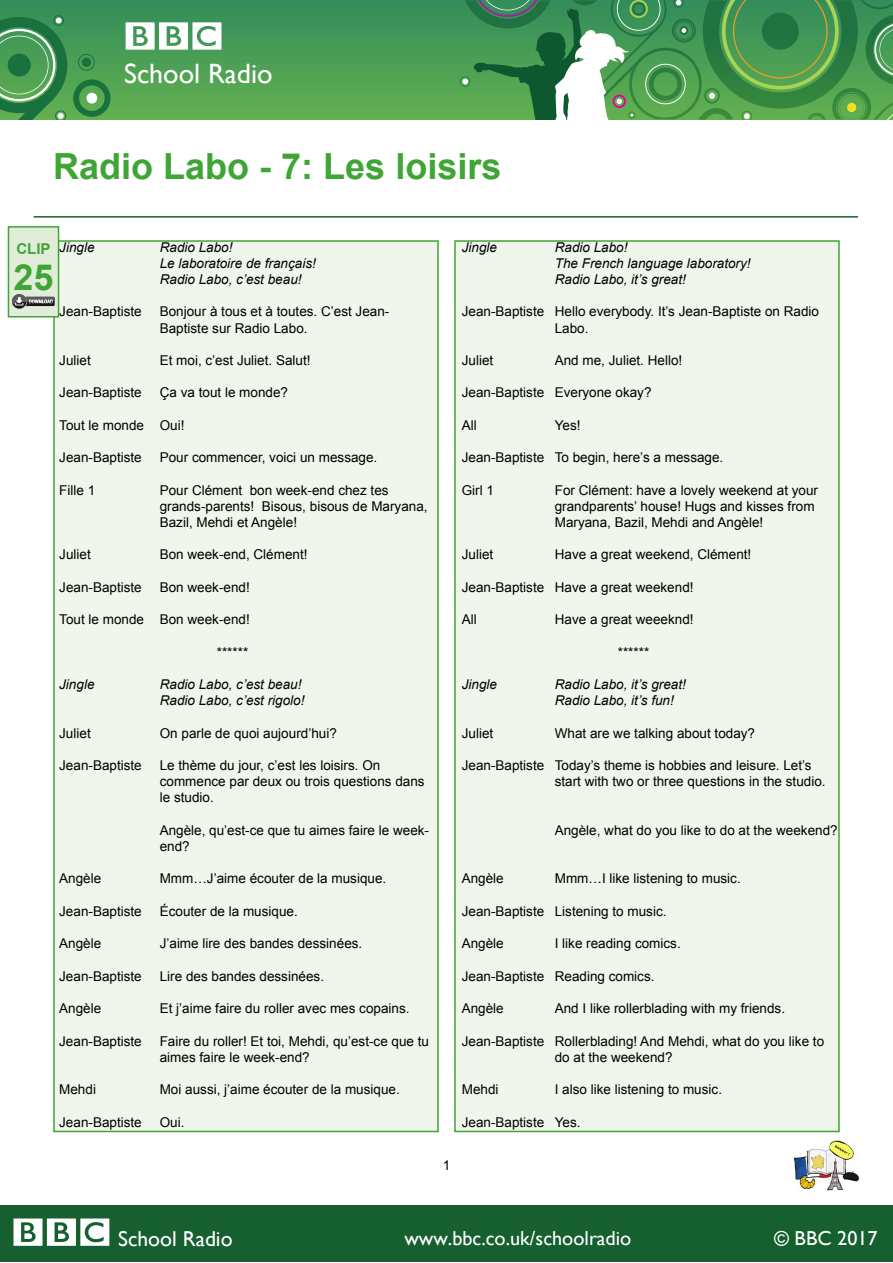
<style>
.page{position:relative;width:893px;height:1263px;background:#fff}
.page>*{position:absolute;margin:0;border:0;box-sizing:border-box;transform-origin:0 0}
.t1{font:700 36px "Arial";color:#3fa535}
.t2{font:27.9px "Gill Sans";color:#fff}
.t3{font:21.6px "Gill Sans";color:#fff}
.t4{font:20.1px "Gill Sans";color:#fff}
.t5{font:700 15px "Arial";color:#3fa535}
.t6{font:13.5px/16.2px "Arial";color:#000}
.t7{font:italic 13.5px/16.2px "Arial";color:#000}
</style>
<div class="page">
<div style="left:0;top:1205px;width:893px;height:57px;background:#165f2f"></div>
<svg style="left:14px;top:1218px;width:95px;height:28px"></svg>
<div style="left:0;top:0;width:893px;height:119px;background:linear-gradient(to bottom,#338c5b,#63b050)"></div>
<svg style="left:460px;top:0;width:433px;height:120px;background:#519a5b"></svg>
<svg style="left:0;top:12px;width:111px;height:107px;background:#479857"></svg>
<svg style="left:126px;top:22px;width:95px;height:28px"></svg>
<img style="left:793px;top:1140px;width:67px;height:51px">
<hr style="left:34px;top:216px;width:824px;height:2px;background:#165f2f">
<div style="left:54px;top:241px;width:384px;height:890px;background:#f1f6ec"></div>
<div style="left:53px;top:240px;width:386px;height:892px;border:2px solid #3fa535"></div>
<div style="left:455px;top:241px;width:384px;height:890px;background:#f1f6ec"></div>
<div style="left:454px;top:240px;width:386px;height:892px;border:2px solid #3fa535"></div>
<div style="left:8px;top:227px;width:51px;height:90px;background:#e2edd9"></div>
<div style="left:8px;top:226px;width:51px;height:91px;border:2px solid #3fa535"></div>
<svg style="left:12px;top:294px;width:15px;height:15px"></svg>
<svg style="left:12px;top:294px;width:43px;height:12px"></svg>
<h2 class="t2" style="left:124px;top:57px;width:150px">School Radio</h2>
<h1 class="t1" style="left:53px;top:143px;width:450px">Radio Labo - 7: Les loisirs</h1>
<p class="t7" style="left:59px;top:239px;width:37px">Jingle</p>
<p class="t7" style="left:160px;top:239px;width:158px">Radio Labo!<br>Le laboratoire de français!<br>Radio Labo, c’est beau!</p>
<p class="t6" style="left:59px;top:304px;width:84px">Jean-Baptiste</p>
<p class="t6" style="left:160px;top:304px;width:231px">Bonjour à tous et à toutes. C’est Jean-<br>Baptiste sur Radio Labo.</p>
<p class="t6" style="left:59px;top:352px;width:33px">Juliet</p>
<p class="t6" style="left:160px;top:352px;width:152px">Et moi, c’est Juliet. Salut!</p>
<p class="t6" style="left:59px;top:385px;width:84px">Jean-Baptiste</p>
<p class="t6" style="left:160px;top:385px;width:130px">Ça va tout le monde?</p>
<p class="t6" style="left:59px;top:417px;width:127px">Tout le monde Oui!</p>
<p class="t6" style="left:59px;top:449px;width:84px">Jean-Baptiste</p>
<p class="t6" style="left:160px;top:449px;width:219px">Pour commencer, voici un message.</p>
<p class="t6" style="left:59px;top:482px;width:38px">Fille 1</p>
<p class="t6" style="left:160px;top:482px;width:269px">Pour Clément bon week-end chez tes grands-parents! Bisous, bisous de Maryana,<br>Bazil, Mehdi et Angèle!</p>
<p class="t6" style="left:59px;top:547px;width:33px">Juliet</p>
<p class="t6" style="left:160px;top:547px;width:149px">Bon week-end, Clément!</p>
<p class="t6" style="left:59px;top:579px;width:84px">Jean-Baptiste</p>
<p class="t6" style="left:160px;top:579px;width:92px">Bon week-end!</p>
<p class="t6" style="left:59px;top:611px;width:192px">Tout le monde Bon week-end!</p>
<p class="t6" style="left:217px;top:644px;width:33px">******</p>
<p class="t7" style="left:59px;top:676px;width:37px">Jingle</p>
<p class="t7" style="left:160px;top:676px;width:146px">Radio Labo, c’est beau!<br>Radio Labo, c’est rigolo!</p>
<p class="t6" style="left:59px;top:725px;width:33px">Juliet</p>
<p class="t6" style="left:160px;top:725px;width:179px">On parle de quoi aujourd’hui?</p>
<p class="t6" style="left:59px;top:757px;width:84px">Jean-Baptiste</p>
<p class="t6" style="left:160px;top:757px;width:266px">Le thème du jour, c’est les loisirs. On commence par deux ou trois questions dans le studio.</p>
<p class="t6" style="left:160px;top:822px;width:271px">Angèle, qu’est-ce que tu aimes faire le week&shy;end?</p>
<p class="t6" style="left:59px;top:871px;width:44px">Angèle</p>
<p class="t6" style="left:160px;top:871px;width:228px">Mmm…J’aime écouter de la musique.</p>
<p class="t6" style="left:59px;top:903px;width:84px">Jean-Baptiste</p>
<p class="t6" style="left:160px;top:903px;width:140px">Écouter de la musique.</p>
<p class="t6" style="left:59px;top:935px;width:44px">Angèle</p>
<p class="t6" style="left:160px;top:935px;width:204px">J’aime lire des bandes dessinées.</p>
<p class="t6" style="left:59px;top:968px;width:84px">Jean-Baptiste</p>
<p class="t6" style="left:160px;top:968px;width:166px">Lire des bandes dessinées.</p>
<p class="t6" style="left:59px;top:1000px;width:44px">Angèle</p>
<p class="t6" style="left:160px;top:1000px;width:251px">Et j’aime faire du roller avec mes copains.</p>
<p class="t6" style="left:59px;top:1033px;width:84px">Jean-Baptiste</p>
<p class="t6" style="left:160px;top:1033px;width:271px">Faire du roller! Et toi, Mehdi, qu’est-ce que tu aimes faire le week-end?</p>
<p class="t6" style="left:59px;top:1081px;width:38px">Mehdi</p>
<p class="t6" style="left:160px;top:1081px;width:242px">Moi aussi, j’aime écouter de la musique.</p>
<p class="t6" style="left:59px;top:1114px;width:84px">Jean-Baptiste</p>
<p class="t6" style="left:160px;top:1114px;width:26px">Oui.</p>
<p class="t5" style="left:16px;top:239px;width:36px">CLIP</p>
<h1 class="t1" style="left:13px;top:253px;width:42px">25</h1>
<p class="t6" style="left:443px;top:1157px;width:9px">1</p>
<p class="t7" style="left:462px;top:239px;width:37px">Jingle</p>
<p class="t7" style="left:555px;top:239px;width:197px">Radio Labo!<br>The French language laboratory!<br>Radio Labo, it’s great!</p>
<p class="t6" style="left:555px;top:304px;width:266px;text-indent:-93px">Jean-Baptiste Hello everybody. It’s Jean-Baptiste on Radio<br>Labo.</p>
<p class="t6" style="left:462px;top:352px;width:33px">Juliet</p>
<p class="t6" style="left:555px;top:352px;width:129px">And me, Juliet. Hello!</p>
<p class="t6" style="left:462px;top:385px;width:191px">Jean-Baptiste Everyone okay?</p>
<p class="t6" style="left:462px;top:417px;width:16px">All</p>
<p class="t6" style="left:555px;top:417px;width:27px">Yes!</p>
<p class="t6" style="left:462px;top:449px;width:263px">Jean-Baptiste To begin, here’s a message.</p>
<p class="t6" style="left:462px;top:482px;width:34px">Girl 1</p>
<p class="t6" style="left:555px;top:482px;width:265px">For Clément: have a lovely weekend at your grandparents’ house! Hugs and kisses from<br>Maryana, Bazil, Mehdi and Angèle!</p>
<p class="t6" style="left:462px;top:547px;width:33px">Juliet</p>
<p class="t6" style="left:555px;top:547px;width:198px">Have a great weekend, Clément!</p>
<p class="t6" style="left:462px;top:579px;width:233px">Jean-Baptiste Have a great weekend!</p>
<p class="t6" style="left:462px;top:611px;width:16px">All</p>
<p class="t6" style="left:555px;top:611px;width:140px">Have a great weeeknd!</p>
<p class="t6" style="left:618px;top:644px;width:33px">******</p>
<p class="t7" style="left:462px;top:676px;width:37px">Jingle</p>
<p class="t7" style="left:555px;top:676px;width:133px">Radio Labo, it’s great!<br>Radio Labo, it’s fun!</p>
<p class="t6" style="left:462px;top:725px;width:33px">Juliet</p>
<p class="t6" style="left:555px;top:725px;width:202px">What are we talking about today?</p>
<p class="t6" style="left:555px;top:757px;width:272px;text-indent:-93px">Jean-Baptiste Today’s theme is hobbies and leisure. Let’s start with two or three questions in the studio.</p>
<p class="t6" style="left:555px;top:822px;width:284px">Angèle, what do you like to do at the weekend?</p>
<p class="t6" style="left:462px;top:871px;width:44px">Angèle</p>
<p class="t6" style="left:555px;top:871px;width:188px">Mmm…I like listening to music.</p>
<p class="t6" style="left:462px;top:903px;width:206px">Jean-Baptiste Listening to music.</p>
<p class="t6" style="left:462px;top:935px;width:44px">Angèle</p>
<p class="t6" style="left:555px;top:935px;width:128px">I like reading comics.</p>
<p class="t6" style="left:462px;top:968px;width:194px">Jean-Baptiste Reading comics.</p>
<p class="t6" style="left:462px;top:1000px;width:44px">Angèle</p>
<p class="t6" style="left:555px;top:1000px;width:232px">And I like rollerblading with my friends.</p>
<p class="t6" style="left:555px;top:1033px;width:271px;text-indent:-93px">Jean-Baptiste Rollerblading! And Mehdi, what do you like to do at the weekend?</p>
<p class="t6" style="left:462px;top:1081px;width:38px">Mehdi</p>
<p class="t6" style="left:555px;top:1081px;width:169px">I also like listening to music.</p>
<p class="t6" style="left:462px;top:1114px;width:120px">Jean-Baptiste Yes.</p>
<h3 class="t3" style="left:118px;top:1226px;width:116px">School Radio</h3>
<h3 class="t4" style="left:404px;top:1226px;width:229px">www.bbc.co.uk/schoolradio</h3>
<h3 class="t4" style="left:774px;top:1226px;width:105px">© BBC 2017</h3>
</div>
